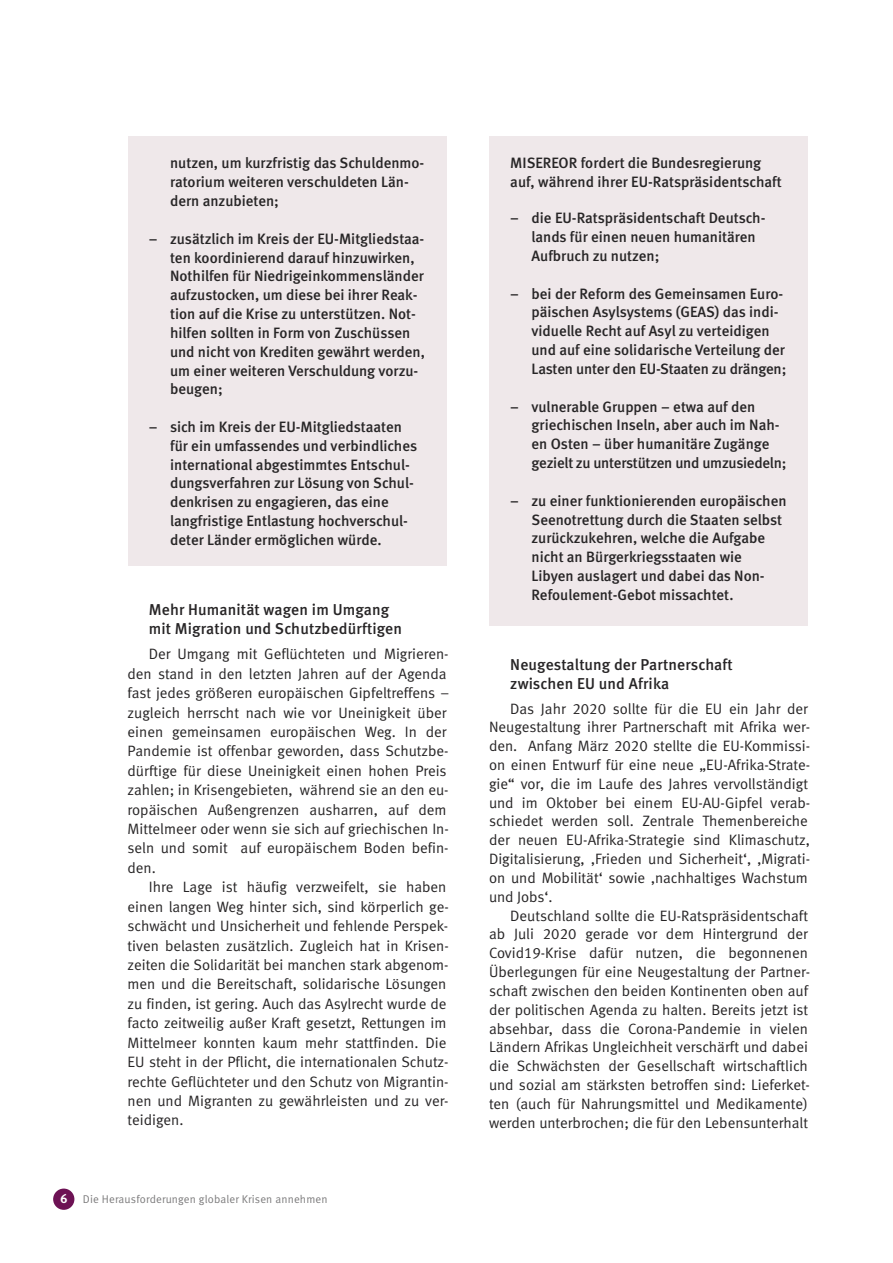
<style>
.page{position:relative;width:893px;height:1263px;background:#fff}
.page>*{position:absolute;margin:0;border:0;box-sizing:border-box;transform-origin:0 0}
.t1{font:15.75px/18.8px "Meta Medium LF";letter-spacing:.01em;color:#272526}
.t2{font:15px/19.4px "Meta Normal LF";color:#272526}
.t3{font:15px/18.8px "Meta Medium LF";color:#272526}
.t4{font:11.25px "Meta Normal LF";letter-spacing:.015em;color:#7d7c7d}
.s1{font-family:"Meta Plus Bold Caps";font-size:12.75px;color:#fff}
</style>
<div class="page">
<div style="left:128px;top:136px;width:318px;height:430px;background:#efe8ea"></div>
<div style="left:489px;top:136px;width:319px;height:489px;background:#efe8ea"></div>
<div style="left:53px;top:1188px;width:21px;height:22px;background:#6d1254;border-radius:50%"></div>
<p class="t3" style="left:170px;top:155px;width:256px">nutzen, um kurzfristig das Schuldenmo&shy;ratorium weiteren verschuldeten Län&shy;dern anzubieten;</p>
<p class="t3" style="left:170px;top:231px;width:256px;text-indent:-21px">– zusätzlich im Kreis der EU-Mitgliedstaa&shy;ten koordinierend darauf hinzuwirken, Nothilfen für Niedrigeinkommensländer aufzustocken, um diese bei ihrer Reak&shy;tion auf die Krise zu unterstützen. Not&shy;hilfen sollten in Form von Zuschüssen und nicht von Krediten gewährt werden, um einer weiteren Verschuldung vorzu&shy;beugen;</p>
<p class="t3" style="left:170px;top:419px;width:249px;text-indent:-21px">– sich im Kreis der EU-Mitgliedstaaten für ein umfassendes und verbindliches international abgestimmtes Entschul&shy;dungsverfahren zur Lösung von Schul&shy;denkrisen zu engagieren, das eine langfristige Entlastung hochverschul&shy;deter Länder ermöglichen würde.</p>
<p class="t1" style="left:149px;top:602px;width:255px">Mehr Humanität wagen im Umgang mit Migration und Schutzbedürftigen</p>
<p class="t2" style="left:128px;top:646px;width:323px;text-indent:21px">Der Umgang mit Geflüchteten und Migrieren&shy;den stand in den letzten Jahren auf der Agenda fast jedes größeren europäischen Gipfeltreffens – zugleich herrscht nach wie vor Uneinigkeit über einen gemeinsamen europäischen Weg. In der Pandemie ist offenbar geworden, dass Schutzbe&shy;dürftige für diese Uneinigkeit einen hohen Preis zahlen; in Krisengebieten, während sie an den eu&shy;ropäischen Außengrenzen ausharren, auf dem Mittelmeer oder wenn sie sich auf griechischen In&shy;seln und somit auf europäischem Boden befin&shy;den.</p>
<p class="t2" style="left:128px;top:879px;width:323px;text-indent:21px">Ihre Lage ist häufig verzweifelt, sie haben einen langen Weg hinter sich, sind körperlich ge&shy;schwächt und Unsicherheit und fehlende Perspek&shy;tiven belasten zusätzlich. Zugleich hat in Krisen&shy;zeiten die Solidarität bei manchen stark abgenom&shy;men und die Bereitschaft, solidarische Lösungen zu finden, ist gering. Auch das Asylrecht wurde de facto zeitweilig außer Kraft gesetzt, Rettungen im Mittelmeer konnten kaum mehr stattfinden. Die EU steht in der Pflicht, die internationalen Schutz&shy;rechte Geflüchteter und den Schutz von Migrantin&shy;nen und Migranten zu gewährleisten und zu ver&shy;teidigen.</p>
<p class="t4" style="left:60px;top:1195px;width:269px"><span class="s1">6</span> Die Herausforderungen globaler Krisen annehmen</p>
<p class="t3" style="left:510px;top:155px;width:273px">MISEREOR fordert die Bundesregierung auf, während ihrer EU-Ratspräsidentschaft</p>
<p class="t3" style="left:531px;top:210px;width:235px;text-indent:-21px">– die EU-Ratspräsidentschaft Deutsch&shy;lands für einen neuen humanitären<br>Aufbruch zu nutzen;</p>
<p class="t3" style="left:531px;top:285px;width:256px;text-indent:-21px">– bei der Reform des Gemeinsamen Euro&shy;päischen Asylsystems (GEAS) das indi&shy;viduelle Recht auf Asyl zu verteidigen und auf eine solidarische Verteilung der Lasten unter den EU-Staaten zu drängen;</p>
<p class="t3" style="left:531px;top:398px;width:256px;text-indent:-21px">– vulnerable Gruppen – etwa auf den griechischen Inseln, aber auch im Nah&shy;en Osten – über humanitäre Zugänge gezielt zu unterstützen und umzusiedeln;</p>
<p class="t3" style="left:531px;top:493px;width:256px;text-indent:-21px">– zu einer funktionierenden europäischen Seenotrettung durch die Staaten selbst zurückzukehren, welche die Aufgabe nicht an Bürgerkriegsstaaten wie Libyen auslagert und dabei das Non-Refoulement-Gebot missachtet.</p>
<p class="t1" style="left:510px;top:656px;width:224px">Neugestaltung der Partnerschaft zwischen EU und Afrika</p>
<p class="t2" style="left:489px;top:700px;width:323px;line-height:18.9px;text-indent:21px">Das Jahr 2020 sollte für die EU ein Jahr der Neugestaltung ihrer Partnerschaft mit Afrika wer&shy;den. Anfang März 2020 stellte die EU-Kommissi&shy;on einen Entwurf für eine neue „EU-Afrika-Strate&shy;gie“ vor, die im Laufe des Jahres vervollständigt und im Oktober bei einem EU-AU-Gipfel verab&shy;schiedet werden soll. Zentrale Themenbereiche der neuen EU-Afrika-Strategie sind Klimaschutz, Digitalisierung, ‚Frieden und Sicherheit‘, ‚Migrati&shy;on und Mobilität‘ sowie ‚nachhaltiges Wachstum und Jobs‘.</p>
<p class="t2" style="left:489px;top:907px;width:323px;line-height:18.8px;text-indent:21px">Deutschland sollte die EU-Ratspräsidentschaft ab Juli 2020 gerade vor dem Hintergrund der Covid19-Krise dafür nutzen, die begonnenen Überlegungen für eine Neugestaltung der Partner&shy;schaft zwischen den beiden Kontinenten oben auf der politischen Agenda zu halten. Bereits jetzt ist absehbar, dass die Corona-Pandemie in vielen Ländern Afrikas Ungleichheit verschärft und dabei die Schwächsten der Gesellschaft wirtschaftlich und sozial am stärksten betroffen sind: Lieferket&shy;ten (auch für Nahrungsmittel und Medikamente) werden unterbrochen; die für den Lebensunterhalt</p>
</div>
